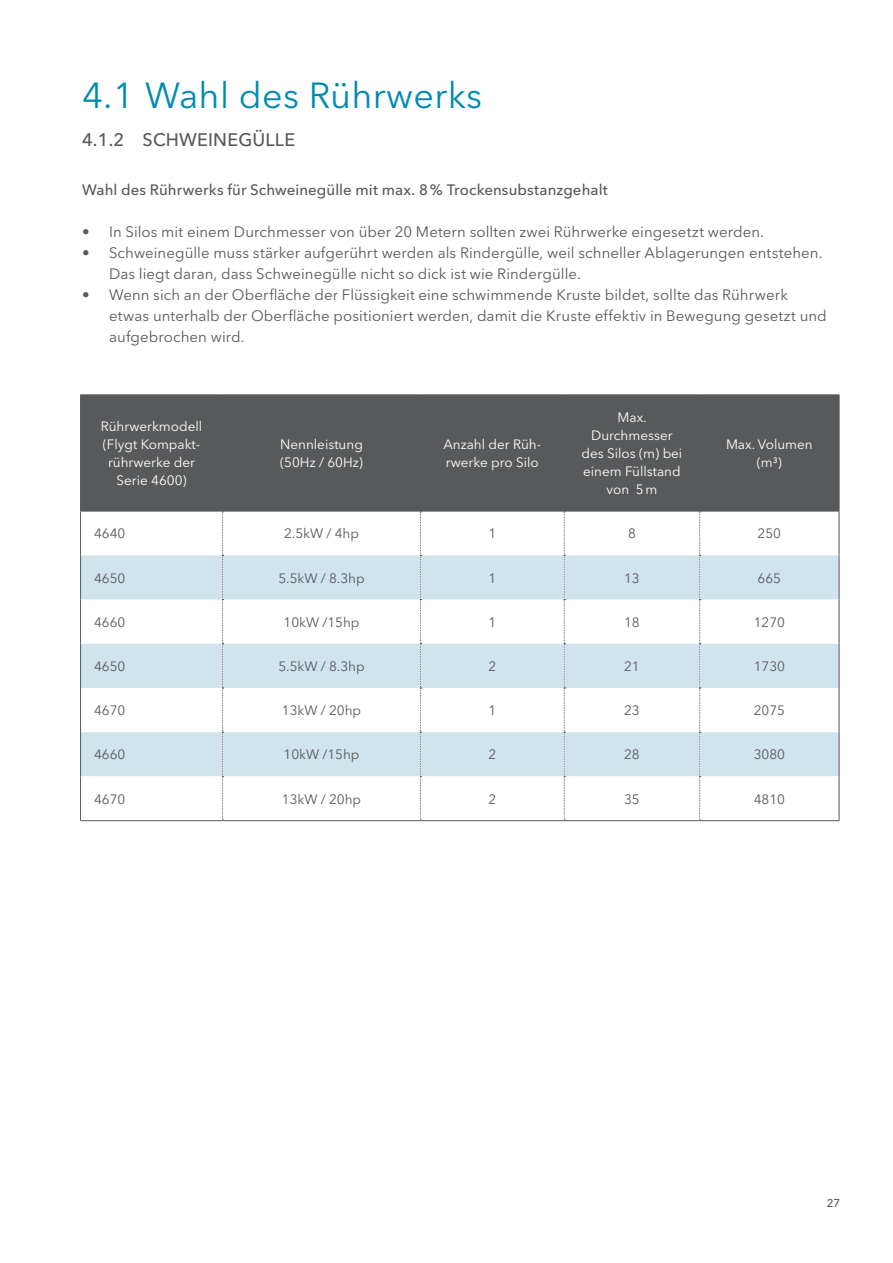
<style>
.page{position:relative;width:893px;height:1263px;background:#fff}
.page>*{position:absolute;margin:0;border:0;box-sizing:border-box;transform-origin:0 0}
.t1{font:36px "Avenir Next LT Pro";letter-spacing:.01em;color:#008ab1}
.t2{font:500 18px "Avenir Next LT Pro";letter-spacing:.01em;color:#58595b}
.t3{font:15px/21px "Avenir Next LT Pro";letter-spacing:.005em;color:#58595b}
.t4{font:500 15px "Avenir Next LT Pro";letter-spacing:.005em;color:#58595b}
.t5{font:13.5px/18px "Avenir Next LT Pro";color:#fff;text-align:center}
.t6{font:13.5px "Avenir Next LT Pro";color:#58595b}
.t7{font:500 11.25px "Avenir Next LT Pro";color:#58595b}
</style>
<div class="page">
<div style="left:81px;top:395px;width:758px;height:116px;background:#58595b"></div>
<hr style="left:80px;top:394px;width:143px;height:1px;background:#58595b">
<hr style="left:80px;top:395px;width:1px;height:116px;background:#58595b">
<hr style="left:223px;top:394px;width:197px;height:1px;background:#58595b">
<hr style="left:420px;top:394px;width:144px;height:1px;background:#58595b">
<hr style="left:564px;top:394px;width:136px;height:1px;background:#58595b">
<hr style="left:700px;top:394px;width:139px;height:1px;background:#58595b">
<hr style="left:839px;top:395px;width:1px;height:116px;background:#58595b">
<hr style="left:80px;top:511px;width:1px;height:44px;background:#58595b">
<hr style="left:839px;top:511px;width:1px;height:44px;background:#58595b">
<hr style="left:80px;top:555px;width:1px;height:44px;background:#58595b">
<hr style="left:839px;top:555px;width:1px;height:44px;background:#58595b">
<hr style="left:80px;top:599px;width:1px;height:45px;background:#58595b">
<hr style="left:839px;top:599px;width:1px;height:45px;background:#58595b">
<hr style="left:80px;top:644px;width:1px;height:44px;background:#58595b">
<hr style="left:839px;top:644px;width:1px;height:44px;background:#58595b">
<hr style="left:80px;top:732px;width:1px;height:44px;background:#58595b">
<hr style="left:839px;top:732px;width:1px;height:44px;background:#58595b">
<hr style="left:80px;top:688px;width:1px;height:44px;background:#58595b">
<hr style="left:839px;top:688px;width:1px;height:44px;background:#58595b">
<hr style="left:80px;top:776px;width:1px;height:44px;background:#58595b">
<hr style="left:839px;top:776px;width:1px;height:44px;background:#58595b">
<hr style="left:80px;top:820px;width:143px;height:1px;background:#58595b">
<svg style="left:81px;top:511px;width:758px;height:310px"></svg>
<h1 class="t1" style="left:82px;top:74px;width:402px">4.1 Wahl des Rührwerks</h1>
<p class="t2" style="left:82px;top:129px;width:215px">4.1.2 SCHWEINEGÜLLE</p>
<p class="t4" style="left:82px;top:181px;width:527px">Wahl des Rührwerks für Schweinegülle mit max. 8% Trockensubstanzgehalt</p>
<p class="t3" style="left:82px;top:222px;width:683px">• In Silos mit einem Durchmesser von über 20 Metern sollten zwei Rührwerke eingesetzt werden.</p>
<p class="t3" style="left:109px;top:243px;width:715px;text-indent:-27px">• Schweinegülle muss stärker aufgerührt werden als Rindergülle, weil schneller Ablagerungen entstehen.<br>Das liegt daran, dass Schweinegülle nicht so dick ist wie Rindergülle.</p>
<p class="t3" style="left:109px;top:285px;width:719px;text-indent:-27px">• Wenn sich an der Oberfläche der Flüssigkeit eine schwimmende Kruste bildet, sollte das Rührwerk etwas unterhalb der Oberfläche positioniert werden, damit die Kruste effektiv in Bewegung gesetzt und aufgebrochen wird.</p>
<p class="t5" style="left:101px;top:417px;width:103px">Rührwerkmodell (Flygt Kompakt&shy;rührwerke der<br>Serie 4600)</p>
<p class="t5" style="left:280px;top:435px;width:84px;text-align:left">Nennleistung (50Hz / 60Hz)</p>
<p class="t5" style="left:443px;top:435px;width:99px;text-align:left">Anzahl der Rüh&shy;rwerke pro Silo</p>
<p class="t5" style="left:582px;top:408px;width:102px">Max.<br>Durchmesser des Silos (m) bei einem Füllstand von 5m</p>
<p class="t5" style="left:726px;top:435px;width:88px">Max. Volumen (m³)</p>
<p class="t6" style="left:94px;top:525px;width:33px">4640</p>
<p class="t6" style="left:284px;top:525px;width:77px">2.5kW / 4hp</p>
<p class="t6" style="left:488px;top:525px;width:9px">1</p>
<p class="t6" style="left:628px;top:525px;width:9px">8</p>
<p class="t6" style="left:758px;top:525px;width:25px">250</p>
<p class="t6" style="left:94px;top:570px;width:33px">4650</p>
<p class="t6" style="left:278px;top:570px;width:88px">5.5kW / 8.3hp</p>
<p class="t6" style="left:488px;top:570px;width:9px">1</p>
<p class="t6" style="left:624px;top:570px;width:17px">13</p>
<p class="t6" style="left:758px;top:570px;width:25px">665</p>
<p class="t6" style="left:94px;top:614px;width:33px">4660</p>
<p class="t6" style="left:284px;top:614px;width:77px">10kW /15hp</p>
<p class="t6" style="left:488px;top:614px;width:9px">1</p>
<p class="t6" style="left:624px;top:614px;width:17px">18</p>
<p class="t6" style="left:754px;top:614px;width:33px">1270</p>
<p class="t6" style="left:94px;top:658px;width:33px">4650</p>
<p class="t6" style="left:278px;top:658px;width:88px">5.5kW / 8.3hp</p>
<p class="t6" style="left:488px;top:658px;width:9px">2</p>
<p class="t6" style="left:624px;top:658px;width:17px">21</p>
<p class="t6" style="left:754px;top:658px;width:33px">1730</p>
<p class="t6" style="left:94px;top:702px;width:33px">4670</p>
<p class="t6" style="left:282px;top:702px;width:81px">13kW / 20hp</p>
<p class="t6" style="left:488px;top:702px;width:9px">1</p>
<p class="t6" style="left:624px;top:702px;width:17px">23</p>
<p class="t6" style="left:754px;top:702px;width:33px">2075</p>
<p class="t6" style="left:94px;top:747px;width:33px">4660</p>
<p class="t6" style="left:284px;top:747px;width:77px">10kW /15hp</p>
<p class="t6" style="left:488px;top:747px;width:9px">2</p>
<p class="t6" style="left:624px;top:747px;width:17px">28</p>
<p class="t6" style="left:754px;top:747px;width:33px">3080</p>
<p class="t6" style="left:94px;top:791px;width:33px">4670</p>
<p class="t6" style="left:282px;top:791px;width:81px">13kW / 20hp</p>
<p class="t6" style="left:488px;top:791px;width:9px">2</p>
<p class="t6" style="left:624px;top:791px;width:17px">35</p>
<p class="t6" style="left:754px;top:791px;width:33px">4810</p>
<p class="t7" style="left:827px;top:1196px;width:15px">27</p>
</div>
